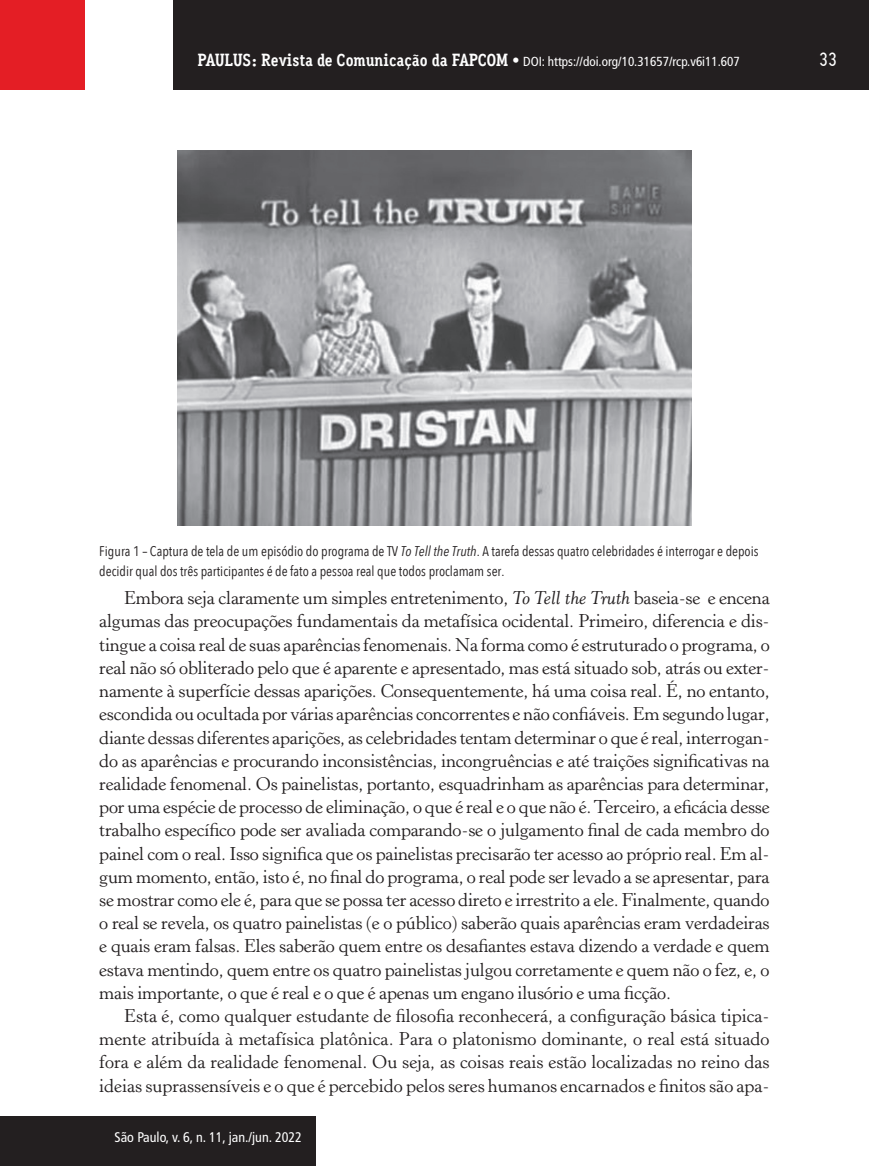
<style>
.page{position:relative;width:869px;height:1166px;background:#fff}
.page>*{position:absolute;margin:0;border:0;box-sizing:border-box;transform-origin:0 0}
.t1{font:500 19.25px "Aaux Office";color:#fff}
.t2{font:18.38px/23.3px "Horley Old Style";letter-spacing:-.005em;color:#231f20;text-align:justify}
.t3{font:14px/19.8px "Avenir Next Condensed";color:#231f20}
.t4{font:condensed 14px "Frutiger LT Std";color:#fff}
.t5{font:condensed 13.12px "Frutiger LT Std";color:#fff}
.s1{font-family:"Aaux Office";font-weight:700;font-stretch:normal;font-size:17.5px}
.s2{font-family:"Aaux Office";font-weight:500;font-stretch:normal;font-size:17.5px}
.s3{font-family:"Avenir Next LT Pro";font-style:italic;font-stretch:condensed}
.s4{font-style:italic}
</style>
<div class="page">
<div style="left:173px;top:0;width:695px;height:89px;background:#231f20"></div>
<div style="left:0;top:0;width:85px;height:90px;background:#e41e25"></div>
<div style="left:1px;top:1116px;width:314px;height:50px;background:#231f20"></div>
<img style="left:178px;top:151px;width:512px;height:375px">
<p class="t5" style="left:197px;top:53px;width:543px"><span class="s1">PAULUS: Revista de Comunicação da FAPCOM</span> <span class="s2">•</span> DOI: https://doi.org/10.31657/rcp.v6i11.607</p>
<p class="t1" style="left:818px;top:48px;width:19px">33</p>
<p class="t3" style="left:99px;top:541px;width:660px">Figura 1 – Captura de tela de um episódio do programa de TV <span class="s3">To Tell the Truth</span>. A tarefa dessas quatro celebridades é interrogar e depois decidir qual dos três participantes é de fato a pessoa real que todos proclamam ser.</p>
<p class="t2" style="left:99px;top:587px;width:671px;text-indent:25px">Embora seja claramente um simples entretenimento, <span class="s4">To Tell the Truth</span> baseia-se e encena algumas das preocupações fundamentais da metafísica ocidental. Primeiro, diferencia e dis&shy;tingue a coisa real de suas aparências fenomenais. Na forma como é estruturado o programa, o real não só obliterado pelo que é aparente e apresentado, mas está situado sob, atrás ou exter&shy;namente à superfície dessas aparições. Consequentemente, há uma coisa real. É, no entanto, escondida ou ocultada por várias aparências concorrentes e não confiáveis. Em segundo lugar, diante dessas diferentes aparições, as celebridades tentam determinar o que é real, interrogan&shy;do as aparências e procurando inconsistências, incongruências e até traições significativas na realidade fenomenal. Os painelistas, portanto, esquadrinham as aparências para determinar, por uma espécie de processo de eliminação, o que é real e o que não é. Terceiro, a eficácia desse trabalho específico pode ser avaliada comparando-se o julgamento final de cada membro do painel com o real. Isso significa que os painelistas precisarão ter acesso ao próprio real. Em al&shy;gum momento, então, isto é, no final do programa, o real pode ser levado a se apresentar, para se mostrar como ele é, para que se possa ter acesso direto e irrestrito a ele. Finalmente, quando o real se revela, os quatro painelistas (e o público) saberão quais aparências eram verdadeiras e quais eram falsas. Eles saberão quem entre os desafiantes estava dizendo a verdade e quem estava mentindo, quem entre os quatro painelistas julgou corretamente e quem não o fez, e, o mais importante, o que é real e o que é apenas um engano ilusório e uma ficção.</p>
<p class="t2" style="left:99px;top:1004px;width:671px;text-indent:25px">Esta é, como qualquer estudante de filosofia reconhecerá, a configuração básica tipica&shy;mente atribuída à metafísica platônica. Para o platonismo dominante, o real está situado fora e além da realidade fenomenal. Ou seja, as coisas reais estão localizadas no reino das ideias suprassensíveis e o que é percebido pelos seres humanos encarnados e finitos são apa-</p>
<p class="t4" style="left:114px;top:1129px;width:189px">São Paulo, v. 6, n. 11, jan./jun. 2022</p>
</div>
